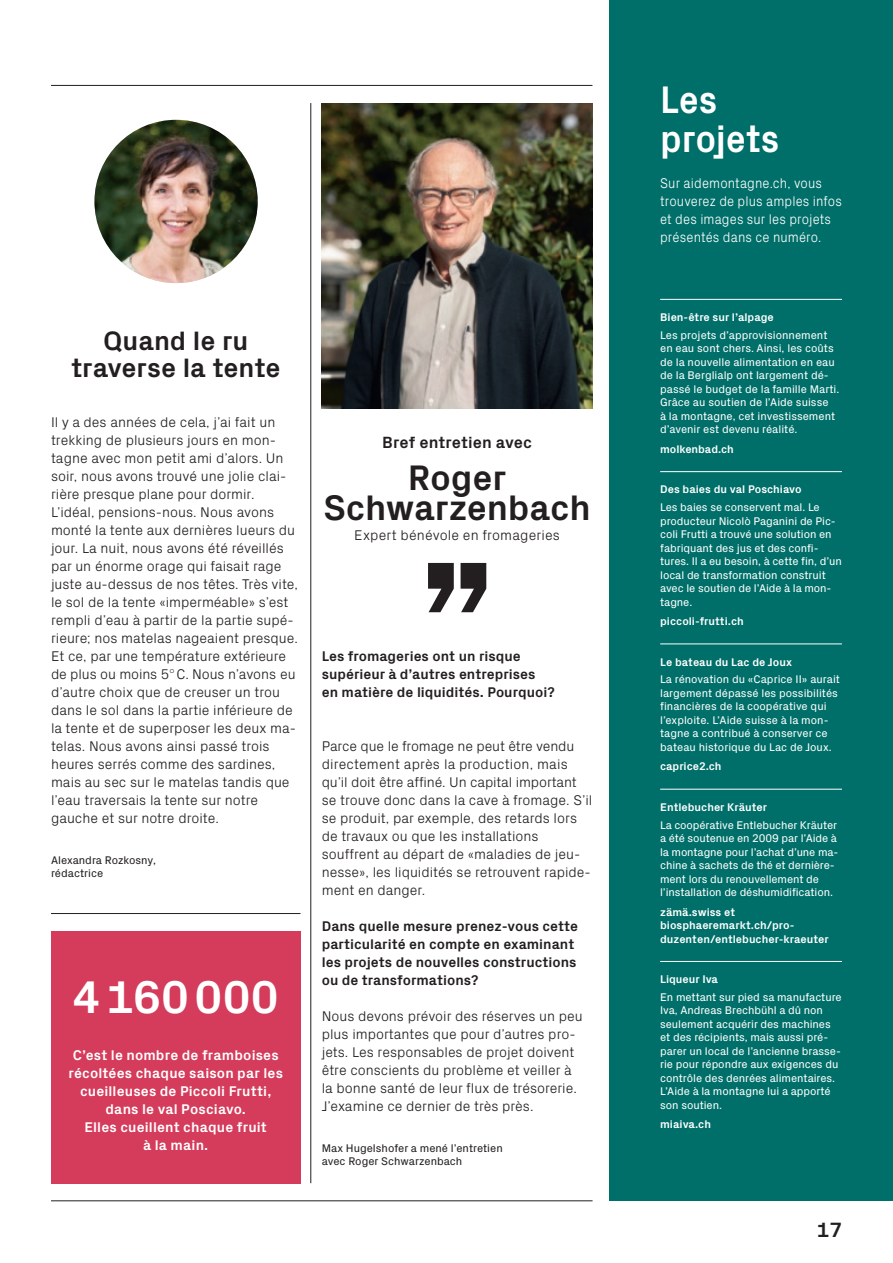
<style>
.page{position:relative;width:893px;height:1263px;background:#fff}
.page>*{position:absolute;margin:0;border:0;box-sizing:border-box;transform-origin:0 0}
.t1{font:700 178.65px "Px Grotesk";color:#231f20}
.t2{font:700 46.5px "Px Grotesk";letter-spacing:.005em;color:#fff}
.t3{font:700 39px/39px "Px Grotesk";letter-spacing:-.005em;color:#fff;scale:.92 1}
.t4{font:700 36px/30px "Px Grotesk";letter-spacing:-.005em;color:#231f20;text-align:center}
.t5{font:700 27px/27px "Px Grotesk";color:#231f20;text-align:center}
.t6{font:700 21px "Px Grotesk";color:#231f20}
.t7{font:700 16.5px "Px Grotesk";color:#231f20}
.t8{font:300 14.25px/18px "Px Grotesk";color:#231f20}
.t9{font:700 14.25px/18px "Px Grotesk";color:#231f20}
.t10{font:700 14.25px/18px "Px Grotesk";letter-spacing:.01em;color:#fff;text-align:center}
.t11{font:300 14.25px/18px "Px Grotesk";letter-spacing:.01em;color:#fff;scale:.92 1}
.t12{font:11.25px/13.5px "Px Grotesk";letter-spacing:-.005em;color:#fff}
.t13{font:700 11.25px/13.5px "Px Grotesk";color:#fff}
.t14{font:11.25px/13.5px "Px Grotesk";color:#231f20}
</style>
<div class="page">
<div style="left:51px;top:931px;width:249px;height:252px;background:#d53b5a"></div>
<div style="left:609px;top:0;width:284px;height:1201px;background:#006f69"></div>
<hr style="left:310px;top:103px;width:1px;height:1080px;background:#231f20">
<hr style="left:51px;top:1200px;width:542px;height:1px;background:#231f20">
<hr style="left:51px;top:913px;width:249px;height:1px;background:#231f20">
<hr style="left:51px;top:85px;width:541px;height:1px;background:#231f20">
<img style="left:322px;top:103px;width:270px;height:305px">
<img style="left:94px;top:120px;width:164px;height:163px;border-radius:82px">
<hr style="left:660px;top:299px;width:182px;height:1px;background:#fff">
<hr style="left:660px;top:471px;width:182px;height:1px;background:#fff">
<hr style="left:660px;top:643px;width:182px;height:1px;background:#fff">
<hr style="left:660px;top:789px;width:182px;height:1px;background:#fff">
<hr style="left:660px;top:961px;width:182px;height:1px;background:#fff">
<h3 class="t5" style="left:71px;top:326px;width:211px">Quand le ru traverse la tente</h3>
<p class="t8" style="left:51px;top:412px;width:249px">Il y a des années de cela, j’ai fait un trekking de plusieurs jours en mon&shy;tagne avec mon petit ami d’alors. Un soir, nous avons trouvé une jolie clai&shy;rière presque plane pour dormir.<br>L’idéal, pensions-nous. Nous avons monté la tente aux dernières lueurs du jour. La nuit, nous avons été réveillés par un énorme orage qui faisait rage juste au-dessus de nos têtes. Très vite, le sol de la tente «imperméable» s’est rempli d’eau à partir de la partie supé&shy;rieure; nos matelas nageaient presque.<br>Et ce, par une température extérieure de plus ou moins 5° C. Nous n’avons eu d’autre choix que de creuser un trou dans le sol dans la partie inférieure de la tente et de superposer les deux ma&shy;telas. Nous avons ainsi passé trois heures serrés comme des sardines, mais au sec sur le matelas tandis que l’eau traversais la tente sur notre gauche et sur notre droite.</p>
<p class="t14" style="left:51px;top:852px;width:106px">Alexandra Rozkosny, rédactrice</p>
<h2 class="t2" style="left:73px;top:964px;width:208px">4 160 000</h2>
<p class="t10" style="left:68px;top:1045px;width:216px">C’est le nombre de framboises récoltées chaque saison par les cueilleuses de Piccoli Frutti, dans le val Posciavo.<br>Elles cueillent chaque fruit<br>à la main.</p>
<p class="t7" style="left:382px;top:430px;width:151px">Bref entretien avec</p>
<h3 class="t4" style="left:323px;top:461px;width:269px">Roger<br>Schwarzenbach</h3>
<p class="t8" style="left:354px;top:525px;width:207px">Expert bénévole en fromageries</p>
<h1 class="t1" style="left:415px;top:494px;width:83px">’’</h1>
<p class="t9" style="left:322px;top:646px;width:234px">Les fromageries ont un risque supérieur à d’autres entreprises en matière de liquidités. Pourquoi?</p>
<p class="t8" style="left:322px;top:736px;width:272px">Parce que le fromage ne peut être vendu directement après la production, mais qu’il doit être affiné. Un capital important se trouve donc dans la cave à fromage. S’il se produit, par exemple, des retards lors de travaux ou que les installations souffrent au départ de «maladies de jeu&shy;nesse», les liquidités se retrouvent rapide&shy;ment en danger.</p>
<p class="t9" style="left:322px;top:916px;width:258px">Dans quelle mesure prenez-vous cette particularité en compte en examinant les projets de nouvelles constructions ou de transformations?</p>
<p class="t8" style="left:322px;top:1006px;width:262px">Nous devons prévoir des réserves un peu plus importantes que pour d’autres pro&shy;jets. Les responsables de projet doivent être conscients du problème et veiller à la bonne santé de leur flux de trésorerie.<br>J’examine ce dernier de très près.</p>
<p class="t14" style="left:322px;top:1140px;width:183px">Max Hugelshofer a mené l’entretien avec Roger Schwarzenbach</p>
<h3 class="t3" style="left:660px;top:78px;width:131px">Les projets</h3>
<p class="t11" style="left:660px;top:173px;width:199px">Sur aidemontagne.ch, vous trouverez de plus amples infos et des images sur les projets présentés dans ce numéro.</p>
<p class="t13" style="left:660px;top:310px;width:115px">Bien-être sur l’alpage</p>
<p class="t12" style="left:660px;top:327px;width:181px">Les projets d’approvisionnement en eau sont chers. Ainsi, les coûts de la nouvelle alimentation en eau de la Berglialp ont largement dé&shy;passé le budget de la famille Marti.<br>Grâce au soutien de l’Aide suisse<br>à la montagne, cet investissement d’avenir est devenu réalité.</p>
<p class="t13" style="left:660px;top:442px;width:75px">molkenbad.ch</p>
<p class="t13" style="left:660px;top:482px;width:143px">Des baies du val Poschiavo</p>
<p class="t12" style="left:660px;top:500px;width:183px">Les baies se conservent mal. Le producteur Nicolò Paganini de Pic&shy;coli Frutti a trouvé une solution en fabriquant des jus et des confi&shy;tures. Il a eu besoin, à cette fin, d’un local de transformation construit avec le soutien de l’Aide à la mon&shy;tagne.</p>
<p class="t13" style="left:660px;top:614px;width:85px">piccoli-frutti.ch</p>
<p class="t13" style="left:660px;top:654px;width:133px">Le bateau du Lac de Joux</p>
<p class="t12" style="left:660px;top:672px;width:181px">La rénovation du «Caprice II» aurait largement dépassé les possibilités financières de la coopérative qui l’exploite. L’Aide suisse à la mon&shy;tagne a contribué à conserver ce bateau historique du Lac de Joux.</p>
<p class="t13" style="left:660px;top:759px;width:63px">caprice2.ch</p>
<p class="t13" style="left:660px;top:800px;width:109px">Entlebucher Kräuter</p>
<p class="t12" style="left:660px;top:817px;width:180px">La coopérative Entlebucher Kräuter a été soutenue en 2009 par l’Aide à la montagne pour l’achat d’une ma&shy;chine à sachets de thé et dernière&shy;ment lors du renouvellement de l’installation de déshumidification.</p>
<p class="t13" style="left:660px;top:904px;width:170px">zämä.swiss et biosphaeremarkt.ch/pro&shy;duzenten/entlebucher-kraeuter</p>
<p class="t13" style="left:660px;top:972px;width:59px">Liqueur Iva</p>
<p class="t12" style="left:660px;top:989px;width:183px">En mettant sur pied sa manufacture<br>Iva, Andreas Brechbühl a dû non seulement acquérir des machines et des récipients, mais aussi pré&shy;parer un local de l’ancienne brasse&shy;rie pour répondre aux exigences du contrôle des denrées alimentaires.<br>L’Aide à la montagne lui a apporté son soutien.</p>
<p class="t13" style="left:660px;top:1117px;width:52px">miaiva.ch</p>
<h3 class="t6" style="left:817px;top:1215px;width:27px">17</h3>
</div>
